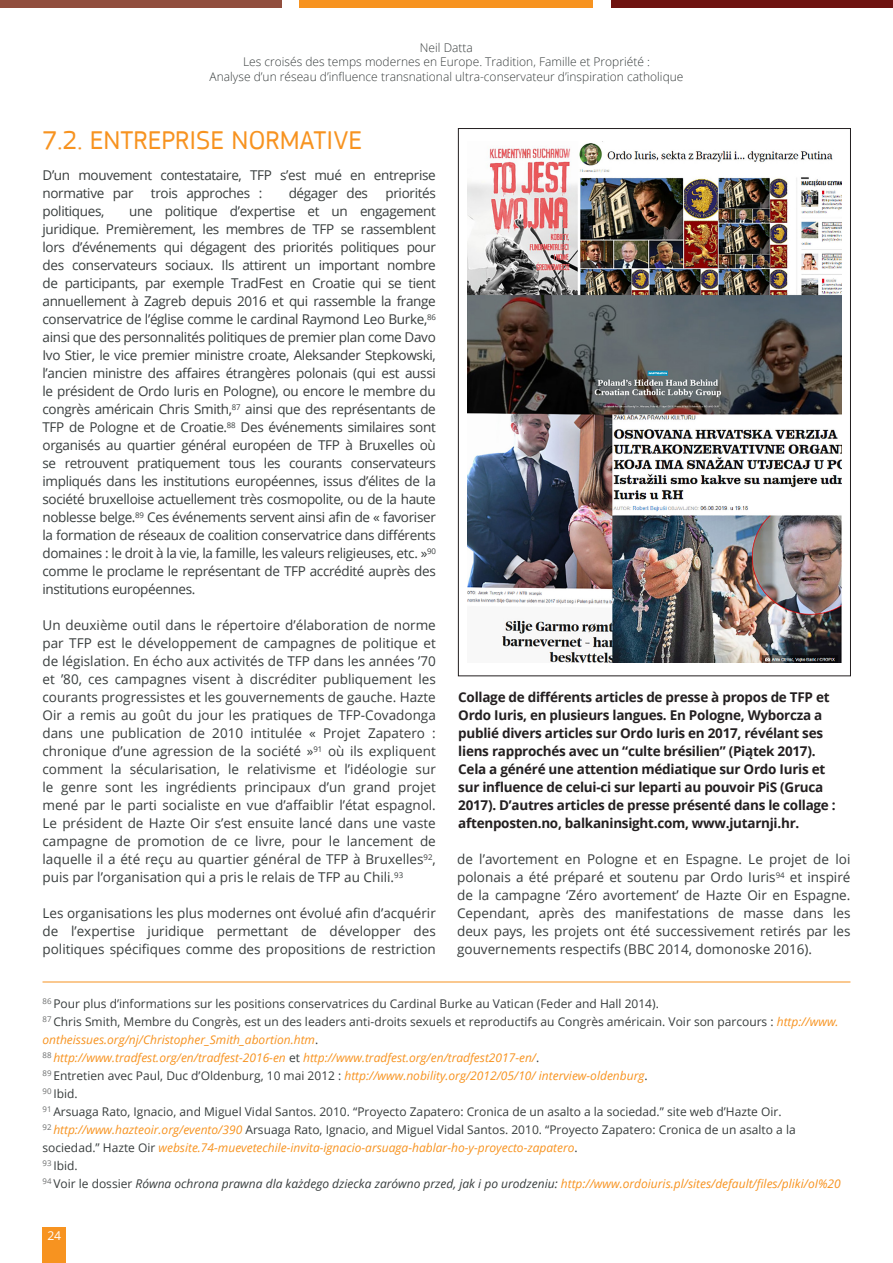
<style>
.page{position:relative;width:893px;height:1263px;background:#fff}
.page>*{position:absolute;margin:0;border:0;box-sizing:border-box;transform-origin:0 0}
.t1{font:27px "PF Square Sans Pro";color:#f79320}
.t2{font:13.5px/18px "Open Sans";letter-spacing:-.025em;color:#383d3d;text-align:justify}
.t3{font:700 13.5px/18px "Open Sans";letter-spacing:-.02em;color:#231f20}
.t4{font:12.15px "Open Sans";color:#fff}
.t5{font:italic 12px/18px "Open Sans";color:#f79320}
.t6{font:12px/18px "Open Sans";color:#383d3d}
.t7{font:300 12px/14.4px "Open Sans";color:#383d3d;text-align:center}
.t8{font:italic 12px "Open Sans";color:#383d3d}
.s1{font-style:italic;color:#f79320}
.s2{font-style:normal;color:#383d3d}
.s3{font-style:normal}
.s4{color:#f79320}
</style>
<div class="page">
<div style="left:0;top:0;width:282px;height:7px;background:#914e3e"></div>
<div style="left:611px;top:0;width:282px;height:7px;background:#6e1310"></div>
<div style="left:300px;top:0;width:293px;height:7px;background:#f79320"></div>
<div style="left:43px;top:1227px;width:23px;height:36px;background:#f79320"></div>
<hr style="left:43px;top:981px;width:807px;height:1px;background:#f79320">
<img style="left:468px;top:143px;width:373px;height:520px">
<p class="t7" style="left:210px;top:40px;width:475px">Neil Datta<br>Les croisés des temps modernes en Europe. Tradition, Famille et Propriété :<br>Analyse d’un réseau d’influence transnational ultra-conservateur d’inspiration catholique</p>
<p class="t1" style="left:43px;top:124px;width:321px">7.2. ENTREPRISE NORMATIVE</p>
<p class="t2" style="left:43px;top:166px;width:395px">D’un mouvement contestataire, TFP s’est mué en entreprise normative par</p>
<p class="t2" style="left:151px;top:184px;width:113px">trois approches :</p>
<p class="t2" style="left:289px;top:184px;width:81px">dégager des</p>
<p class="t2" style="left:385px;top:184px;width:52px">priorités</p>
<p class="t2" style="left:43px;top:202px;width:395px;text-indent:87px">une politique d’expertise et un engagement juridique. Premièrement, les membres de TFP se rassemblent lors d’événements qui dégagent des priorités politiques pour des conservateurs sociaux. Ils attirent un important nombre de participants, par exemple TradFest en Croatie qui se tient annuellement à Zagreb depuis 2016 et qui rassemble la frange conservatrice de l’église comme le cardinal Raymond Leo Burke,<sup>86 </sup>ainsi que des personnalités politiques de premier plan come Davo Ivo Stier, le vice premier ministre croate, Aleksander Stepkowski, l’ancien ministre des affaires étrangères polonais (qui est aussi le président de Ordo Iuris en Pologne), ou encore le membre du congrès américain Chris Smith,<sup>87</sup> ainsi que des représentants de TFP de Pologne et de Croatie.<sup>88</sup> Des événements similaires sont organisés au quartier général européen de TFP à Bruxelles où se retrouvent pratiquement tous les courants conservateurs impliqués dans les institutions européennes, issus d’élites de la société bruxelloise actuellement très cosmopolite, ou de la haute noblesse belge.<sup>89</sup> Ces événements servent ainsi afin de « favoriser la formation de réseaux de coalition conservatrice dans différents domaines : le droit à la vie, la famille, les valeurs religieuses, etc. »<sup>90 </sup>comme le proclame le représentant de TFP accrédité auprès des institutions européennes.</p>
<p class="t2" style="left:43px;top:616px;width:395px">Un deuxième outil dans le répertoire d’élaboration de norme par TFP est le développement de campagnes de politique et de législation. En écho aux activités de TFP dans les années ’70 et ’80, ces campagnes visent à discréditer publiquement les courants progressistes et les gouvernements de gauche. Hazte Oir a remis au goût du jour les pratiques de TFP-Covadonga dans une publication de 2010 intitulée « Projet Zapatero : chronique d’une agression de la société »<sup>91</sup> où ils expliquent comment la sécularisation, le relativisme et l’idéologie sur le genre sont les ingrédients principaux d’un grand projet mené par le parti socialiste en vue d’affaiblir l’état espagnol.<br>Le président de Hazte Oir s’est ensuite lancé dans une vaste campagne de promotion de ce livre, pour le lancement de laquelle il a été reçu au quartier général de TFP à Bruxelles<sup>92</sup>, puis par l’organisation qui a pris le relais de TFP au Chili.<sup>93</sup></p>
<p class="t2" style="left:43px;top:904px;width:395px">Les organisations les plus modernes ont évolué afin d’acquérir de l’expertise juridique permettant de développer des politiques spécifiques comme des propositions de restriction</p>
<p class="t2" style="left:43px;top:202px;width:63px">politiques,</p>
<p class="t3" style="left:458px;top:688px;width:379px">Collage de différents articles de presse à propos de TFP et Ordo Iuris, en plusieurs langues. En Pologne, Wyborcza a publié divers articles sur Ordo Iuris en 2017, révélant ses liens rapprochés avec un “culte brésilien” (Piątek 2017).<br>Cela a généré une attention médiatique sur Ordo Iuris et sur influence de celui-ci sur leparti au pouvoir PiS (Gruca 2017). D’autres articles de presse présenté dans le collage : aftenposten.no, balkaninsight.com, www.jutarnji.hr.</p>
<p class="t2" style="left:457px;top:850px;width:395px">de l’avortement en Pologne et en Espagne. Le projet de loi polonais a été préparé et soutenu par Ordo Iuris<sup>94</sup> et inspiré de la campagne ‘Zéro avortement’ de Hazte Oir en Espagne.<br>Cependant, après des manifestations de masse dans les deux pays, les projets ont été successivement retirés par les gouvernements respectifs (BBC 2014, domonoske 2016).</p>
<p class="t6" style="left:43px;top:994px;width:618px"><sup>86</sup> Pour plus d’informations sur les positions conservatrices du Cardinal Burke au Vatican (Feder and Hall 2014).</p>
<p class="t6" style="left:43px;top:1012px;width:798px"><sup>87</sup> Chris Smith, Membre du Congrès, est un des leaders anti-droits sexuels et reproductifs au Congrès américain. Voir son parcours : <span class="s1">http://www. ontheissues.org/nj/Christopher_Smith_abortion.htm</span>.</p>
<p class="t5" style="left:43px;top:1048px;width:498px"><sup>88</sup> http://www.tradfest.org/en/tradfest-2016-en <span class="s2">et</span> http://www.tradfest.org/en/tradfest2017-en/<span class="s2">.</span></p>
<p class="t5" style="left:43px;top:1066px;width:607px"><sup>89</sup> <span class="s2">Entretien avec Paul, Duc d’Oldenburg, 10 mai 2012 :</span> http://www.nobility.org/2012/05/10/ interview-oldenburg<span class="s2">.</span></p>
<p class="t6" style="left:43px;top:1084px;width:37px"><sup>90</sup> Ibid.</p>
<p class="t6" style="left:43px;top:1102px;width:741px"><sup>91</sup> Arsuaga Rato, Ignacio, and Miguel Vidal Santos. 2010. “Proyecto Zapatero: Cronica de un asalto a la sociedad.” site web d’Hazte Oir.</p>
<p class="t5" style="left:43px;top:1120px;width:755px"><sup>92</sup> http://www.hazteoir.org/evento/390 <span class="s2">Arsuaga Rato, Ignacio, and Miguel Vidal Santos. 2010. “Proyecto Zapatero: Cronica de un asalto a la sociedad.” Hazte Oir</span> website.74-muevetechile-invita-ignacio-arsuaga-hablar-ho-y-proyecto-zapatero<span class="s2">.</span></p>
<p class="t6" style="left:43px;top:1156px;width:37px"><sup>93</sup> Ibid.</p>
<p class="t8" style="left:43px;top:1175px;width:800px"><sup>94</sup> <span class="s3">Voir le dossier</span> Równa ochrona prawna dla każdego dziecka zarówno przed, jak i po urodzeniu: <span class="s4">http://www.ordoiuris.pl/sites/default/files/pliki/oI%20</span></p>
<p class="t4" style="left:48px;top:1227px;width:15px">24</p>
</div>
